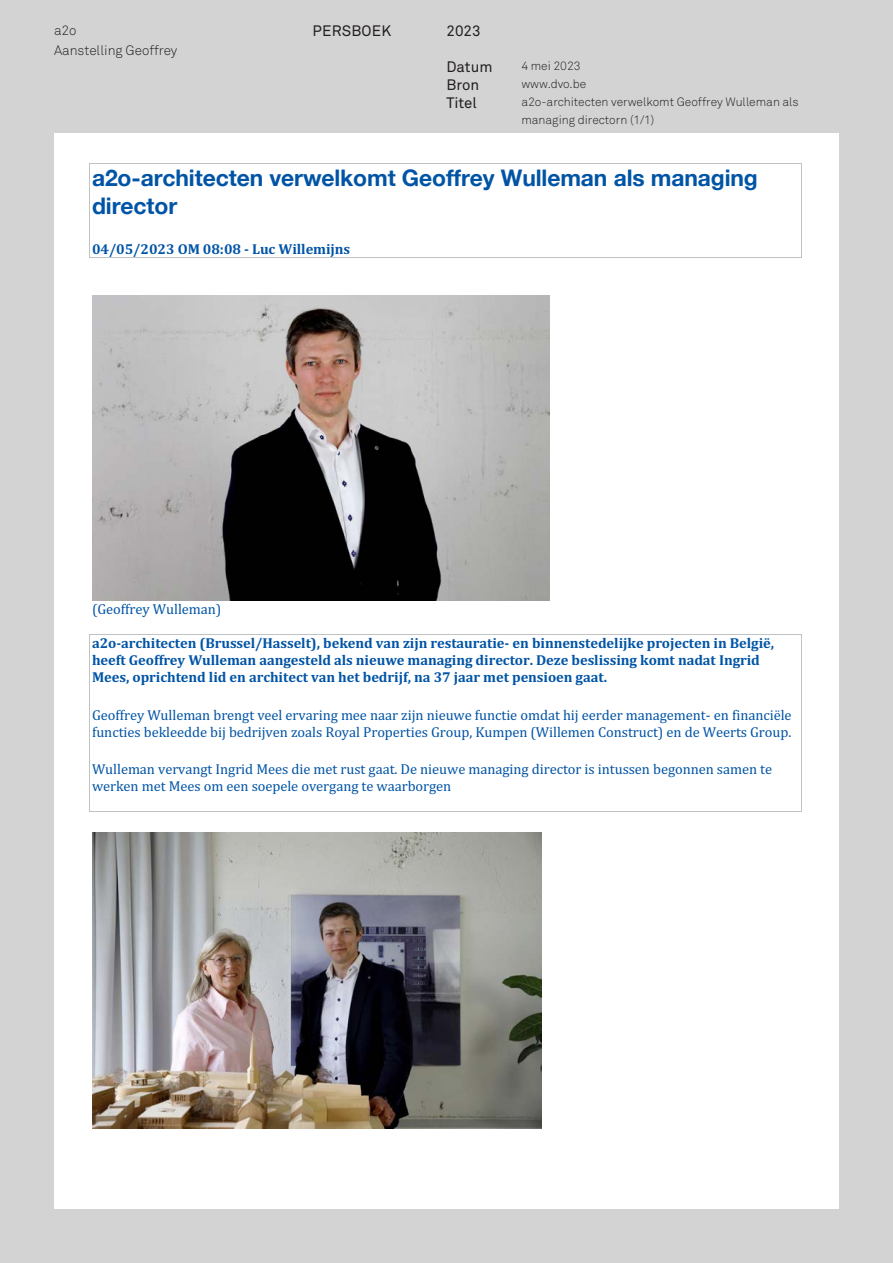
<style>
.page{position:relative;width:893px;height:1263px;background:#d3d3d3}
.page>*{position:absolute;margin:0;border:0;box-sizing:border-box;transform-origin:0 0}
.t1{font:700 22.8px/27.9px "Helvetica Neue";letter-spacing:-.005em;color:#0054a6}
.t2{font:15px/18px "Akkurat Std";color:#231f20}
.t3{font:14.55px/17.1px "Cambria";letter-spacing:-.005em;color:#0054a6}
.t4{font:700 14.55px/16.8px "Cambria";letter-spacing:-.005em;color:#0054a6}
.t5{font:300 13.5px "Akkurat Std";color:#231f20}
.t6{font:300 12px/18px "Akkurat Std";color:#231f20}
</style>
<div class="page">
<div style="left:54px;top:134px;width:785px;height:1075px;background:#fff"></div>
<hr style="left:90px;top:163px;width:711px;height:1px;background:#c0c2c4">
<svg style="left:801px;top:163px;width:1px;height:28px"></svg>
<hr style="left:90px;top:191px;width:1px;height:49px;background:#c0c2c4">
<hr style="left:801px;top:191px;width:1px;height:49px;background:#c0c2c4">
<hr style="left:90px;top:257px;width:711px;height:1px;background:#c0c2c4">
<svg style="left:801px;top:240px;width:1px;height:18px"></svg>
<hr style="left:90px;top:634px;width:711px;height:1px;background:#c0c2c4">
<svg style="left:801px;top:634px;width:1px;height:51px"></svg>
<hr style="left:90px;top:685px;width:1px;height:38px;background:#c0c2c4">
<hr style="left:801px;top:685px;width:1px;height:38px;background:#c0c2c4">
<hr style="left:90px;top:723px;width:1px;height:38px;background:#c0c2c4">
<hr style="left:801px;top:723px;width:1px;height:38px;background:#c0c2c4">
<hr style="left:90px;top:811px;width:711px;height:1px;background:#c0c2c4">
<svg style="left:801px;top:761px;width:1px;height:51px"></svg>
<img style="left:92px;top:295px;width:458px;height:305px">
<img style="left:92px;top:833px;width:449px;height:295px">
<p class="t5" style="left:54px;top:22px;width:24px">a2o</p>
<p class="t5" style="left:54px;top:42px;width:125px">Aanstelling Geoffrey</p>
<p class="t2" style="left:313px;top:22px;width:80px">PERSBOEK</p>
<p class="t2" style="left:446px;top:22px;width:36px">2023</p>
<p class="t2" style="left:446px;top:58px;width:48px">Datum<br>Bron<br>Titel</p>
<p class="t6" style="left:521px;top:57px;width:61px">4 mei 2023</p>
<p class="t6" style="left:521px;top:75px;width:66px">www.dvo.be</p>
<p class="t6" style="left:521px;top:93px;width:279px">a2o-architecten verwelkomt Geoffrey Wulleman als managing directorn (1/1)</p>
<p class="t1" style="left:92px;top:165px;width:667px">a2o-architecten verwelkomt Geoffrey Wulleman als managing director</p>
<p class="t4" style="left:92px;top:240px;width:260px">04/05/2023 OM 08:08 - Luc Willemijns</p>
<p class="t3" style="left:92px;top:600px;width:131px">(Geoffrey Wulleman)</p>
<p class="t4" style="left:92px;top:634px;width:684px">a2o-architecten (Brussel/Hasselt), bekend van zijn restauratie- en binnenstedelijke projecten in België, heeft Geoffrey Wulleman aangesteld als nieuwe managing director. Deze beslissing komt nadat Ingrid<br>Mees, oprichtend lid en architect van het bedrijf, na 37 jaar met pensioen gaat.</p>
<p class="t3" style="left:92px;top:706px;width:701px">Geoffrey Wulleman brengt veel ervaring mee naar zijn nieuwe functie omdat hij eerder management- en financiële functies bekleedde bij bedrijven zoals Royal Properties Group, Kumpen (Willemen Construct) en de Weerts Group.</p>
<p class="t3" style="left:92px;top:761px;width:682px">Wulleman vervangt Ingrid Mees die met rust gaat. De nieuwe managing director is intussen begonnen samen te werken met Mees om een soepele overgang te waarborgen</p>
</div>
